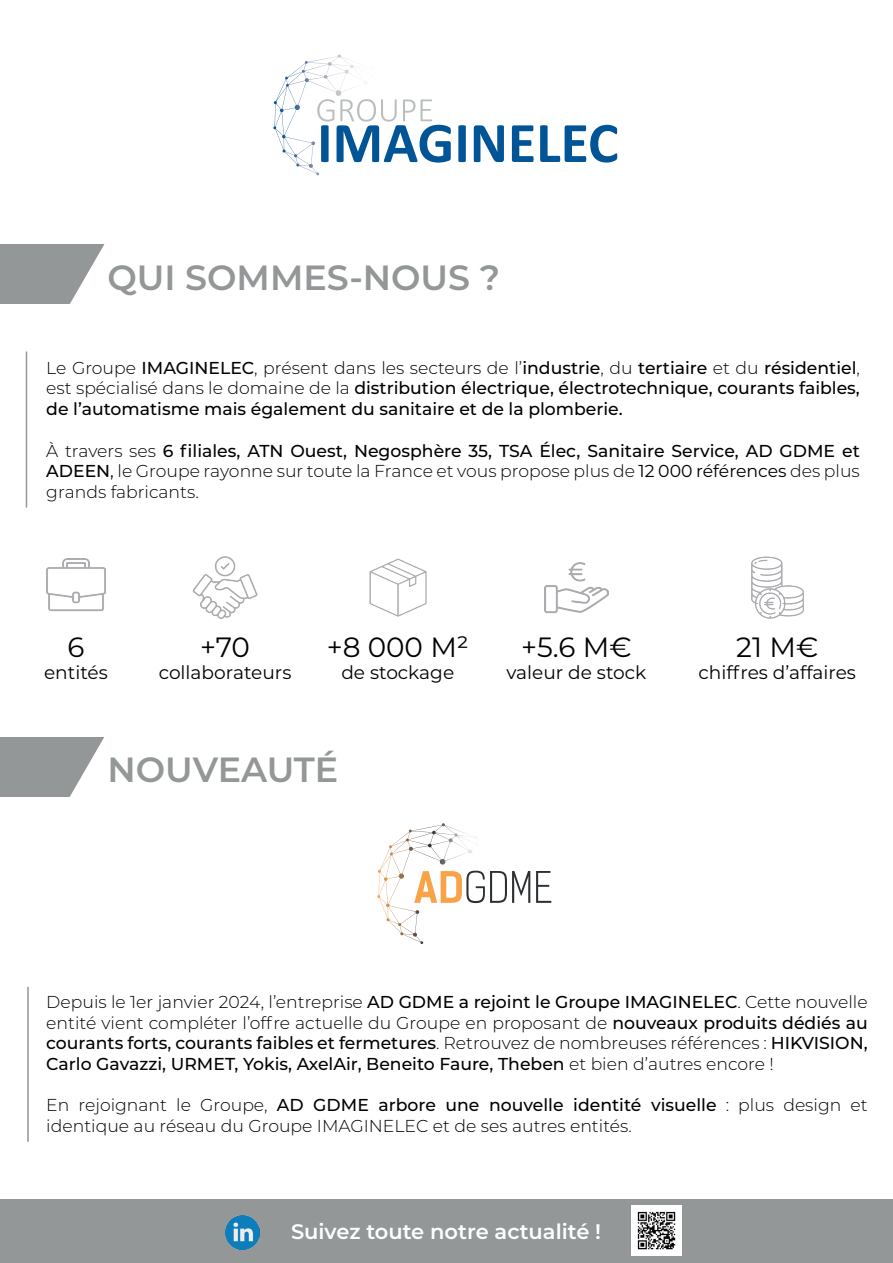
<style>
.page{position:relative;width:893px;height:1263px;background:#fff}
.page>*{position:absolute;margin:0;border:0;box-sizing:border-box;transform-origin:0 0}
.t1{font:600 34.95px "Montserrat";color:#949797}
.t2{font:27.9px "Montserrat";color:#000001}
.t3{font:600 21px "Montserrat";color:#fff}
.t4{font:18.6px "Montserrat";color:#000001}
.t5{font:300 17.25px/20.7px "Montserrat";color:#000001;text-align:justify}
.t6{font:500 17.25px/20.7px "Montserrat";color:#000001;text-align:justify}
.s1{font-weight:300}
.s2{font-weight:500}
.s3{font-weight:400}
</style>
<div class="page">
<div style="left:0;top:245px;width:117px;height:59px;background:#949797"></div>
<svg style="left:65px;top:244px;width:52px;height:60px"></svg>
<svg style="left:458px;top:125px;width:8px;height:37px"></svg>
<svg style="left:474px;top:125px;width:30px;height:37px"></svg>
<svg style="left:512px;top:125px;width:22px;height:37px"></svg>
<svg style="left:540px;top:125px;width:77px;height:38px"></svg>
<svg style="left:386px;top:99px;width:65px;height:64px"></svg>
<img style="left:273px;top:55px;width:113px;height:120px">
<div style="left:0;top:737px;width:117px;height:59px;background:#949797"></div>
<svg style="left:65px;top:737px;width:52px;height:60px"></svg>
<hr style="left:26px;top:351px;width:1px;height:156px;background:#949797">
<img style="left:47px;top:558px;width:58px;height:54px">
<img style="left:193px;top:556px;width:64px;height:63px">
<img style="left:369px;top:558px;width:58px;height:59px">
<img style="left:751px;top:556px;width:53px;height:63px">
<img style="left:544px;top:562px;width:65px;height:52px">
<hr style="left:27px;top:987px;width:2px;height:155px;background:#949797">
<svg style="left:377px;top:823px;width:153px;height:121px"></svg>
<svg style="left:536px;top:871px;width:15px;height:32px"></svg>
<div style="left:0;top:1199px;width:893px;height:64px;background:#949797"></div>
<img style="left:225px;top:1215px;width:35px;height:34px">
<img style="left:631px;top:1205px;width:50px;height:50px">
<h1 class="t1" style="left:107px;top:252px;width:394px">QUI SOMMES-NOUS ?</h1>
<p class="t6" style="left:46px;top:356px;width:815px"><span class="s1">Le Groupe</span> IMAGINELEC<span class="s1">, présent dans les secteurs de l’</span>industrie<span class="s1">, du</span> tertiaire <span class="s1">et du</span> résidentiel<span class="s1">, est spécialisé dans le domaine de la</span> distribution électrique, électrotechnique, courants faibles, de l’automatisme mais également du sanitaire et de la plomberie.</p>
<p class="t5" style="left:46px;top:439px;width:815px">À travers ses <span class="s2">6 filiales, ATN Ouest, Negosphère 35, TSA Élec, Sanitaire Service, AD GDME et ADEEN</span><span class="s3">,</span> le Groupe rayonne sur toute la France et vous propose plus de <span class="s3">12 000 références</span> des plus grands fabricants.</p>
<h2 class="t2" style="left:67px;top:628px;width:18px">6</h2>
<p class="t4" style="left:44px;top:660px;width:65px">entités</p>
<h2 class="t2" style="left:200px;top:628px;width:52px">+70</h2>
<p class="t4" style="left:159px;top:660px;width:134px">collaborateurs</p>
<h2 class="t2" style="left:327px;top:628px;width:144px">+8 000 M²</h2>
<p class="t4" style="left:341px;top:660px;width:114px">de stockage</p>
<h1 class="t1" style="left:107px;top:745px;width:233px">NOUVEAUTÉ</h1>
<h2 class="t2" style="left:521px;top:628px;width:112px">+5.6 M€</h2>
<p class="t4" style="left:506px;top:660px;width:141px">valeur de stock</p>
<h2 class="t2" style="left:736px;top:628px;width:84px">21 M€</h2>
<p class="t4" style="left:698px;top:660px;width:159px">chiffres d’affaires</p>
<p class="t5" style="left:46px;top:991px;width:823px">Depuis le 1er janvier 2024, l’entreprise <span class="s2">AD GDME a rejoint le Groupe IMAGINELEC</span>. Cette nouvelle entité vient compléter l’offre actuelle du Groupe en proposant de <span class="s2">nouveaux produits dédiés au courants forts, courants faibles et fermetures</span>. Retrouvez de nombreuses références : <span class="s2">HIKVISION, Carlo Gavazzi, URMET, Yokis, AxelAir, Beneito Faure, Theben</span> et bien d’autres encore !</p>
<p class="t5" style="left:46px;top:1094px;width:823px">En rejoignant le Groupe, <span class="s2">AD GDME arbore une nouvelle identité visuelle</span> : plus design et identique au réseau du Groupe IMAGINELEC et de ses autres entités.</p>
<p class="t3" style="left:291px;top:1217px;width:312px">Suivez toute notre actualité !</p>
</div>
